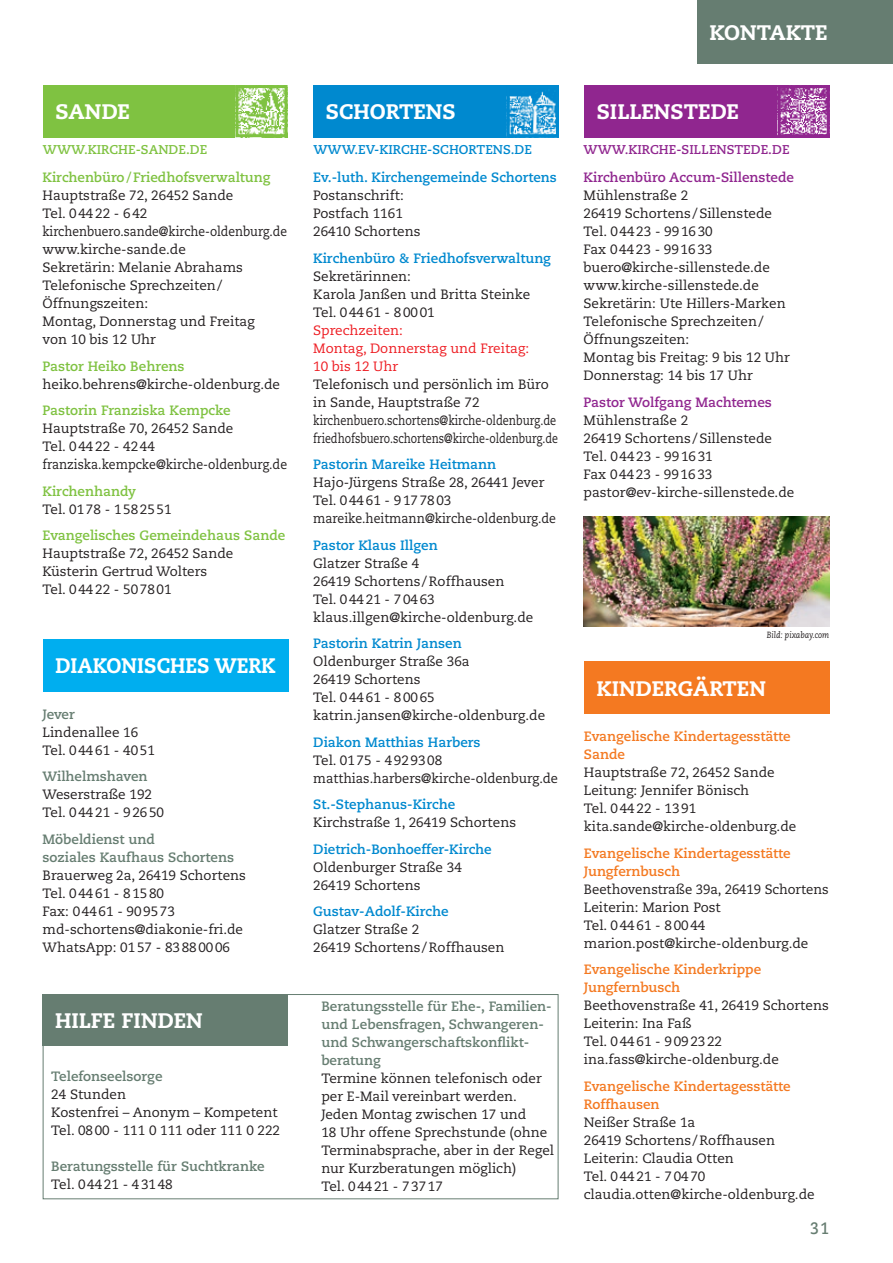
<style>
.page{position:relative;width:893px;height:1263px;background:#fff}
.page>*{position:absolute;margin:0;border:0;box-sizing:border-box;transform-origin:0 0}
.t1{font:800 21px "Caecilia LT Pro 85";color:#fff}
.t2{font:800 21px "Caecilia LT Pro 85";color:#fff;scale:.94 1}
.t3{font:700 16.5px "Caecilia LT Pro 75";color:#667d71;scale:.89 1}
.t4{font:13.5px/18px "Caecilia LT Pro 55 Roman";color:#231f20}
.t5{font:700 13.5px "Caecilia LT Pro 75";color:#0089cf}
.t6{font:700 13.5px/18px "Caecilia LT Pro 75";color:#667d71}
.t7{font:700 13.5px/18px "Caecilia LT Pro 75";color:#f47921}
.t8{font:700 13.5px "Caecilia LT Pro 75";color:#7fc241}
.t9{font:13.5px/18px "Caecilia LT Pro 55 Roman";color:#ee1d23}
.t10{font:700 13.5px "Caecilia LT Pro 75";color:#90268f}
.t11{font:700 12.75px "Caecilia LT Pro 75";color:#0089cf}
.t12{font:700 12.75px "Caecilia LT Pro 75";color:#90268f}
.t13{font:700 12.75px "Caecilia LT Pro 75";color:#7fc241}
.t14{font:italic 9px "Caecilia LT Pro 56";color:#231f20;scale:.89 1}
</style>
<div class="page">
<div style="left:697px;top:0;width:196px;height:64px;background:#667d71"></div>
<div style="left:43px;top:85px;width:245px;height:52px;background:#7fc241"></div>
<div style="left:313px;top:85px;width:246px;height:52px;background:#0089cf"></div>
<div style="left:584px;top:85px;width:246px;height:52px;background:#90268f"></div>
<div style="left:584px;top:661px;width:246px;height:53px;background:#f47921"></div>
<div style="left:43px;top:639px;width:245px;height:52px;background:#00aeef"></div>
<img style="left:239px;top:89px;width:45px;height:44px">
<div style="left:235px;top:85px;width:53px;height:52px;border:3px solid #7fc241"></div>
<img style="left:511px;top:91px;width:44px;height:42px">
<div style="left:507px;top:85px;width:52px;height:52px;border:3px solid #0089cf"></div>
<img style="left:782px;top:89px;width:44px;height:44px">
<div style="left:778px;top:85px;width:52px;height:52px;border:3px solid #90268f"></div>
<img style="left:584px;top:516px;width:246px;height:111px">
<div style="left:43px;top:994px;width:245px;height:51px;background:#667d71"></div>
<div style="left:43px;top:994px;width:515px;height:205px;border:1px solid #667d71"></div>
<h1 class="t1" style="left:709px;top:18px;width:120px">KONTAKTE</h1>
<h1 class="t1" style="left:55px;top:97px;width:76px">SANDE</h1>
<h1 class="t1" style="left:326px;top:97px;width:131px">SCHORTENS</h1>
<h1 class="t1" style="left:597px;top:97px;width:144px">SILLENSTEDE</h1>
<p class="t13" style="left:43px;top:141px;width:166px">WWW.KIRCHE-SANDE.DE</p>
<p class="t8" style="left:43px;top:168px;width:229px">Kirchenbüro/Friedhofsverwaltung</p>
<p class="t4" style="left:43px;top:186px;width:246px">Hauptstraße 72, 26452 Sande<br>Tel. 04422 - 642 kirchenbuero.sande@kirche-oldenburg.de www.kirche-sande.de<br>Sekretärin: Melanie Abrahams<br>Telefonische Sprechzeiten/<br>Öffnungszeiten:<br>Montag, Donnerstag und Freitag<br>von 10 bis 12 Uhr</p>
<p class="t8" style="left:43px;top:357px;width:144px">Pastor Heiko Behrens</p>
<p class="t4" style="left:43px;top:375px;width:239px">heiko.behrens@kirche-oldenburg.de</p>
<p class="t8" style="left:43px;top:401px;width:190px">Pastorin Franziska Kempcke</p>
<p class="t4" style="left:43px;top:419px;width:246px">Hauptstraße 70, 26452 Sande<br>Tel. 04422 - 4244 franziska.kempcke@kirche-oldenburg.de</p>
<p class="t8" style="left:43px;top:482px;width:95px">Kirchenhandy</p>
<p class="t4" style="left:43px;top:500px;width:131px">Tel. 0178 - 1582551</p>
<p class="t8" style="left:43px;top:526px;width:244px">Evangelisches Gemeindehaus Sande</p>
<p class="t4" style="left:43px;top:544px;width:192px">Hauptstraße 72, 26452 Sande<br>Küsterin Gertrud Wolters<br>Tel. 04422 - 507801</p>
<h1 class="t2" style="left:55px;top:651px;width:236px">DIAKONISCHES WERK</h1>
<p class="t6" style="left:43px;top:705px;width:34px">Jever</p>
<p class="t4" style="left:43px;top:723px;width:114px">Lindenallee 16<br>Tel. 04461 - 4051</p>
<p class="t6" style="left:43px;top:767px;width:107px">Wilhelmshaven</p>
<p class="t4" style="left:43px;top:785px;width:123px">Weserstraße 192<br>Tel. 04421 - 92650</p>
<p class="t6" style="left:43px;top:830px;width:193px">Möbeldienst und<br>soziales Kaufhaus Schortens</p>
<p class="t4" style="left:43px;top:866px;width:205px">Brauerweg 2a, 26419 Schortens<br>Tel. 04461 - 81580<br>Fax: 04461 - 909573 md-schortens@diakonie-fri.de<br>WhatsApp: 0157 - 83880006</p>
<h1 class="t1" style="left:55px;top:1006px;width:149px">HILFE FINDEN</h1>
<p class="t6" style="left:51px;top:1066px;width:113px">Telefonseelsorge</p>
<p class="t4" style="left:51px;top:1084px;width:230px">24 Stunden<br>Kostenfrei – Anonym – Kompetent<br>Tel. 0800 - 111 0 111 oder 111 0 222</p>
<p class="t6" style="left:51px;top:1156px;width:215px">Beratungsstelle für Suchtkranke</p>
<p class="t4" style="left:51px;top:1174px;width:123px">Tel. 04421 - 43148</p>
<p class="t11" style="left:313px;top:141px;width:220px">WWW.EV-KIRCHE-SCHORTENS.DE</p>
<p class="t12" style="left:584px;top:141px;width:207px">WWW.KIRCHE-SILLENSTEDE.DE</p>
<p class="t5" style="left:313px;top:168px;width:245px">Ev.-luth. Kirchengemeinde Schortens</p>
<p class="t4" style="left:313px;top:186px;width:109px">Postanschrift:<br>Postfach 1161<br>26410 Schortens</p>
<p class="t5" style="left:313px;top:249px;width:239px">Kirchenbüro &amp; Friedhofsverwaltung</p>
<p class="t4" style="left:313px;top:267px;width:219px">Sekretärinnen:<br>Karola Janßen und Britta Steinke<br>Tel. 04461 - 80001</p>
<p class="t9" style="left:313px;top:321px;width:217px">Sprechzeiten:<br>Montag, Donnerstag und Freitag:<br>10 bis 12 Uhr</p>
<p class="t4" style="left:313px;top:375px;width:246px">Telefonisch und persönlich im Büro in Sande, Hauptstraße 72 kirchenbuero.schortens@kirche-oldenburg.de friedhofsbuero.schortens@kirche-oldenburg.de</p>
<p class="t5" style="left:313px;top:455px;width:185px">Pastorin Mareike Heitmann</p>
<p class="t4" style="left:313px;top:473px;width:244px">Hajo-Jürgens Straße 28, 26441 Jever<br>Tel. 04461 - 9177803 mareike.heitmann@kirche-oldenburg.de</p>
<p class="t5" style="left:313px;top:536px;width:126px">Pastor Klaus Illgen</p>
<p class="t4" style="left:313px;top:554px;width:222px">Glatzer Straße 4<br>26419 Schortens/Roffhausen<br>Tel. 04421 - 70463 klaus.illgen@kirche-oldenburg.de</p>
<p class="t5" style="left:313px;top:634px;width:150px">Pastorin Katrin Jansen</p>
<p class="t4" style="left:313px;top:652px;width:234px">Oldenburger Straße 36a<br>26419 Schortens<br>Tel. 04461 - 80065 katrin.jansen@kirche-oldenburg.de</p>
<p class="t5" style="left:313px;top:733px;width:169px">Diakon Matthias Harbers</p>
<p class="t4" style="left:313px;top:751px;width:246px">Tel. 0175 - 4929308 matthias.harbers@kirche-oldenburg.de</p>
<p class="t5" style="left:313px;top:795px;width:144px">St.-Stephanus-Kirche</p>
<p class="t4" style="left:313px;top:813px;width:204px">Kirchstraße 1, 26419 Schortens</p>
<p class="t5" style="left:313px;top:840px;width:180px">Dietrich-Bonhoeffer-Kirche</p>
<p class="t4" style="left:313px;top:858px;width:150px">Oldenburger Straße 34<br>26419 Schortens</p>
<p class="t5" style="left:313px;top:902px;width:137px">Gustav-Adolf-Kirche</p>
<p class="t4" style="left:313px;top:920px;width:193px">Glatzer Straße 2<br>26419 Schortens/Roffhausen</p>
<p class="t6" style="left:321px;top:997px;width:232px">Beratungsstelle für Ehe-, Familien&shy;und Lebensfragen, Schwangeren&shy;und Schwangerschaftskonflikt&shy;beratung</p>
<p class="t4" style="left:321px;top:1069px;width:234px">Termine können telefonisch oder per E-Mail vereinbart werden.<br>Jeden Montag zwischen 17 und<br>18 Uhr offene Sprechstunde (ohne<br>Terminabsprache, aber in der Regel nur Kurzberatungen möglich)<br>Tel. 04421 - 73717</p>
<p class="t10" style="left:584px;top:168px;width:212px">Kirchenbüro Accum-Sillenstede</p>
<p class="t4" style="left:584px;top:186px;width:208px">Mühlenstraße 2<br>26419 Schortens /Sillenstede<br>Tel. 04423 - 991630<br>Fax 04423 - 991633 buero@kirche-sillenstede.de www.kirche-sillenstede.de<br>Sekretärin: Ute Hillers-Marken<br>Telefonische Sprechzeiten/<br>Öffnungszeiten:<br>Montag bis Freitag: 9 bis 12 Uhr<br>Donnerstag: 14 bis 17 Uhr</p>
<p class="t10" style="left:584px;top:393px;width:190px">Pastor Wolfgang Machtemes</p>
<p class="t4" style="left:584px;top:411px;width:212px">Mühlenstraße 2<br>26419 Schortens /Sillenstede<br>Tel. 04423 - 991631<br>Fax 04423 - 991633 pastor@ev-kirche-sillenstede.de</p>
<p class="t14" style="left:767px;top:629px;width:72px">Bild: pixabay.com</p>
<h1 class="t1" style="left:597px;top:674px;width:171px">KINDERGÄRTEN</h1>
<p class="t7" style="left:584px;top:727px;width:208px">Evangelische Kindertagesstätte<br>Sande</p>
<p class="t4" style="left:584px;top:763px;width:214px">Hauptstraße 72, 26452 Sande<br>Leitung: Jennifer Bönisch<br>Tel. 04422 - 1391 kita.sande@kirche-oldenburg.de</p>
<p class="t7" style="left:584px;top:844px;width:208px">Evangelische Kindertagesstätte<br>Jungfernbusch</p>
<p class="t4" style="left:584px;top:880px;width:246px">Beethovenstraße 39a, 26419 Schortens<br>Leiterin: Marion Post<br>Tel. 04461 - 80044 marion.post@kirche-oldenburg.de</p>
<p class="t7" style="left:584px;top:960px;width:179px">Evangelische Kinderkrippe<br>Jungfernbusch</p>
<p class="t4" style="left:584px;top:996px;width:246px">Beethovenstraße 41, 26419 Schortens<br>Leiterin: Ina Faß<br>Tel. 04461 - 9092322 ina.fass@kirche-oldenburg.de</p>
<p class="t7" style="left:584px;top:1077px;width:208px">Evangelische Kindertagesstätte<br>Roffhausen</p>
<p class="t4" style="left:584px;top:1113px;width:232px">Neißer Straße 1a<br>26419 Schortens /Roffhausen<br>Leiterin: Claudia Otten<br>Tel. 04421 - 70470 claudia.otten@kirche-oldenburg.de</p>
<p class="t3" style="left:810px;top:1217px;width:23px">31</p>
</div>
